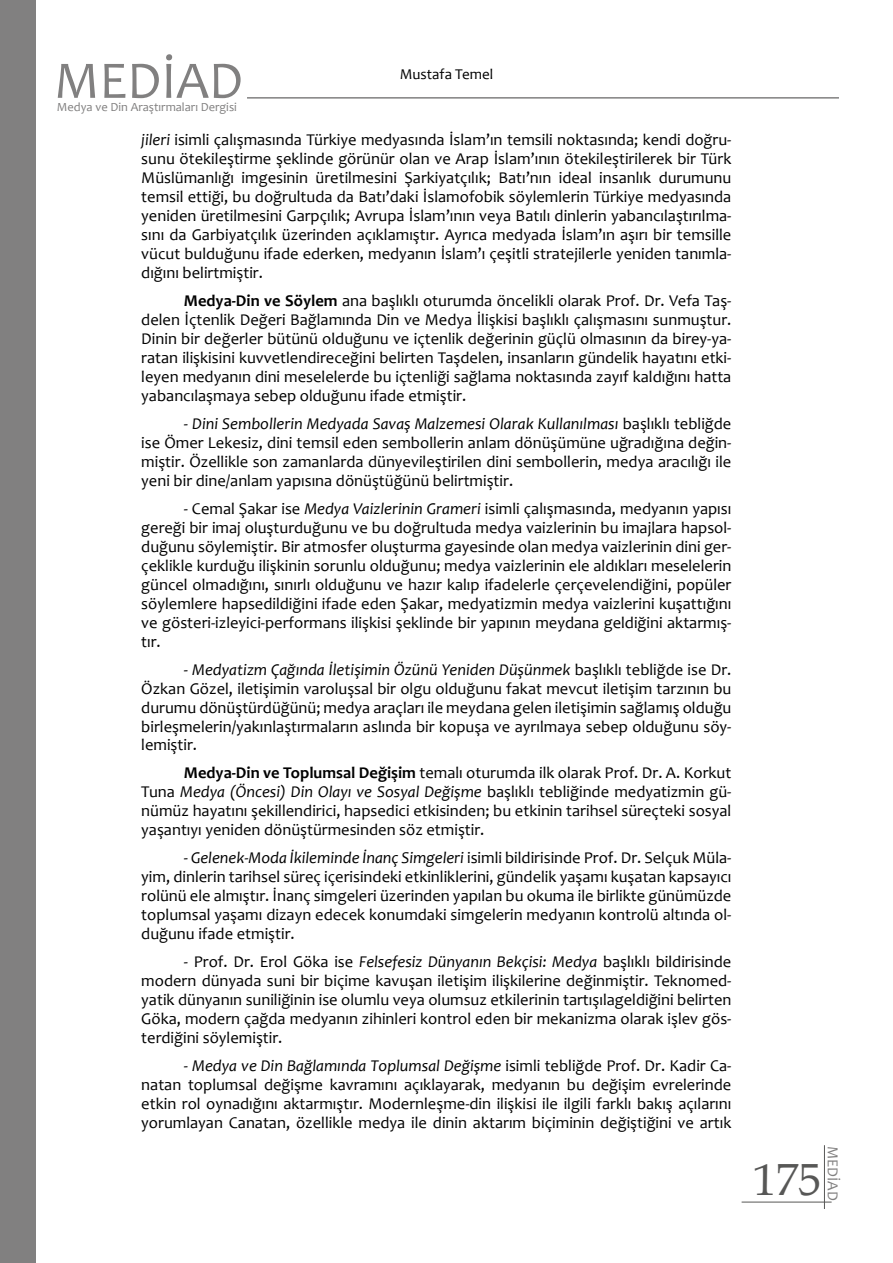
<style>
.page{position:relative;width:893px;height:1263px;background:#fff}
.page>*{position:absolute;margin:0;border:0;box-sizing:border-box;transform-origin:0 0}
.t1{font:53.25px "Candara";color:#818080}
.t2{font:45px "Book Antiqua";color:#575756}
.t3{font:16.5px/19px "Candara";color:#000;text-align:justify}
.t4{font:15.45px "Candara";color:#818080}
.t5{font:15px "Candara";color:#000}
.t6{font:12.45px "Candara";color:#818080}
.s1{font-style:italic}
.s2{font-weight:700}
</style>
<div class="page">
<hr style="left:824px;top:1145px;width:1px;height:64px;background:#575756">
<hr style="left:742px;top:1202px;width:90px;height:1px;background:#575756">
<hr style="left:247px;top:97px;width:592px;height:2px;background:#818080">
<div style="left:0;top:0;width:35px;height:1263px;background:#818080"></div>
<h1 class="t1" style="left:54px;top:47px;width:191px">MEDİAD</h1>
<p class="t6" style="left:57px;top:99px;width:181px">Medya ve Din Araştırmaları Dergisi</p>
<p class="t5" style="left:400px;top:65px;width:95px">Mustafa Temel</p>
<p class="t3" style="left:141px;top:130px;width:592px"><span class="s1">jileri</span> isimli çalışmasında Türkiye medyasında İslam’ın temsili noktasında; kendi doğru&shy;sunu ötekileştirme şeklinde görünür olan ve Arap İslam’ının ötekileştirilerek bir Türk Müslümanlığı imgesinin üretilmesini Şarkiyatçılık; Batı’nın ideal insanlık durumunu temsil ettiği, bu doğrultuda da Batı’daki İslamofobik söylemlerin Türkiye medyasında yeniden üretilmesini Garpçılık; Avrupa İslam’ının veya Batılı dinlerin yabancılaştırılma&shy;sını da Garbiyatçılık üzerinden açıklamıştır. Ayrıca medyada İslam’ın aşırı bir temsille vücut bulduğunu ifade ederken, medyanın İslam’ı çeşitli stratejilerle yeniden tanımla&shy;dığını belirtmiştir.</p>
<p class="t3" style="left:141px;top:291px;width:592px;text-indent:43px"><span class="s2">Medya-Din ve Söylem</span> ana başlıklı oturumda öncelikli olarak Prof. Dr. Vefa Taş&shy;delen İçtenlik Değeri Bağlamında Din ve Medya İlişkisi başlıklı çalışmasını sunmuştur.<br>Dinin bir değerler bütünü olduğunu ve içtenlik değerinin güçlü olmasının da birey-ya&shy;ratan ilişkisini kuvvetlendireceğini belirten Taşdelen, insanların gündelik hayatını etki&shy;leyen medyanın dini meselelerde bu içtenliği sağlama noktasında zayıf kaldığını hatta yabancılaşmaya sebep olduğunu ifade etmiştir.</p>
<p class="t3" style="left:141px;top:414px;width:592px;text-indent:43px">- <span class="s1">Dini Sembollerin Medyada Savaş Malzemesi Olarak Kullanılması</span> başlıklı tebliğde ise Ömer Lekesiz, dini temsil eden sembollerin anlam dönüşümüne uğradığına değin&shy;miştir. Özellikle son zamanlarda dünyevileştirilen dini sembollerin, medya aracılığı ile yeni bir dine/anlam yapısına dönüştüğünü belirtmiştir.</p>
<p class="t3" style="left:141px;top:499px;width:592px;text-indent:43px">- Cemal Şakar ise <span class="s1">Medya Vaizlerinin Grameri</span> isimli çalışmasında, medyanın yapısı gereği bir imaj oluşturduğunu ve bu doğrultuda medya vaizlerinin bu imajlara hapsol&shy;duğunu söylemiştir. Bir atmosfer oluşturma gayesinde olan medya vaizlerinin dini ger&shy;çeklikle kurduğu ilişkinin sorunlu olduğunu; medya vaizlerinin ele aldıkları meselelerin güncel olmadığını, sınırlı olduğunu ve hazır kalıp ifadelerle çerçevelendiğini, popüler söylemlere hapsedildiğini ifade eden Şakar, medyatizmin medya vaizlerini kuşattığını ve gösteri-izleyici-performans ilişkisi şeklinde bir yapının meydana geldiğini aktarmış&shy;tır.</p>
<p class="t3" style="left:141px;top:659px;width:592px;text-indent:43px">- <span class="s1">Medyatizm Çağında İletişimin Özünü Yeniden Düşünmek</span> başlıklı tebliğde ise Dr.<br>Özkan Gözel, iletişimin varoluşsal bir olgu olduğunu fakat mevcut iletişim tarzının bu durumu dönüştürdüğünü; medya araçları ile meydana gelen iletişimin sağlamış olduğu birleşmelerin/yakınlaştırmaların aslında bir kopuşa ve ayrılmaya sebep olduğunu söy&shy;lemiştir.</p>
<p class="t3" style="left:141px;top:763px;width:592px;text-indent:43px"><span class="s2">Medya-Din ve Toplumsal Değişim</span> temalı oturumda ilk olarak Prof. Dr. A. Korkut Tuna <span class="s1">Medya (Öncesi) Din Olayı ve Sosyal Değişme</span> başlıklı tebliğinde medyatizmin gü&shy;nümüz hayatını şekillendirici, hapsedici etkisinden; bu etkinin tarihsel süreçteki sosyal yaşantıyı yeniden dönüştürmesinden söz etmiştir.</p>
<p class="t3" style="left:141px;top:848px;width:592px;text-indent:43px">- <span class="s1">Gelenek-Moda İkileminde İnanç Simgeleri</span> isimli bildirisinde Prof. Dr. Selçuk Müla&shy;yim, dinlerin tarihsel süreç içerisindeki etkinliklerini, gündelik yaşamı kuşatan kapsayıcı rolünü ele almıştır. İnanç simgeleri üzerinden yapılan bu okuma ile birlikte günümüzde toplumsal yaşamı dizayn edecek konumdaki simgelerin medyanın kontrolü altında ol&shy;duğunu ifade etmiştir.</p>
<p class="t3" style="left:141px;top:952px;width:592px;text-indent:43px">- Prof. Dr. Erol Göka ise <span class="s1">Felsefesiz Dünyanın Bekçisi: Medya</span> başlıklı bildirisinde modern dünyada suni bir biçime kavuşan iletişim ilişkilerine değinmiştir. Teknomed&shy;yatik dünyanın suniliğinin ise olumlu veya olumsuz etkilerinin tartışılageldiğini belirten Göka, modern çağda medyanın zihinleri kontrol eden bir mekanizma olarak işlev gös&shy;terdiğini söylemiştir.</p>
<p class="t3" style="left:141px;top:1056px;width:592px;text-indent:43px">- <span class="s1">Medya ve Din Bağlamında Toplumsal Değişme</span> isimli tebliğde Prof. Dr. Kadir Ca&shy;natan toplumsal değişme kavramını açıklayarak, medyanın bu değişim evrelerinde etkin rol oynadığını aktarmıştır. Modernleşme-din ilişkisi ile ilgili farklı bakış açılarını yorumlayan Canatan, özellikle medya ile dinin aktarım biçiminin değiştiğini ve artık</p>
<h2 class="t2" style="left:753px;top:1148px;width:69px">175</h2>
<p class="t4" style="left:842px;top:1146px;width:56px;rotate:90deg">MEDİAD</p>
</div>
